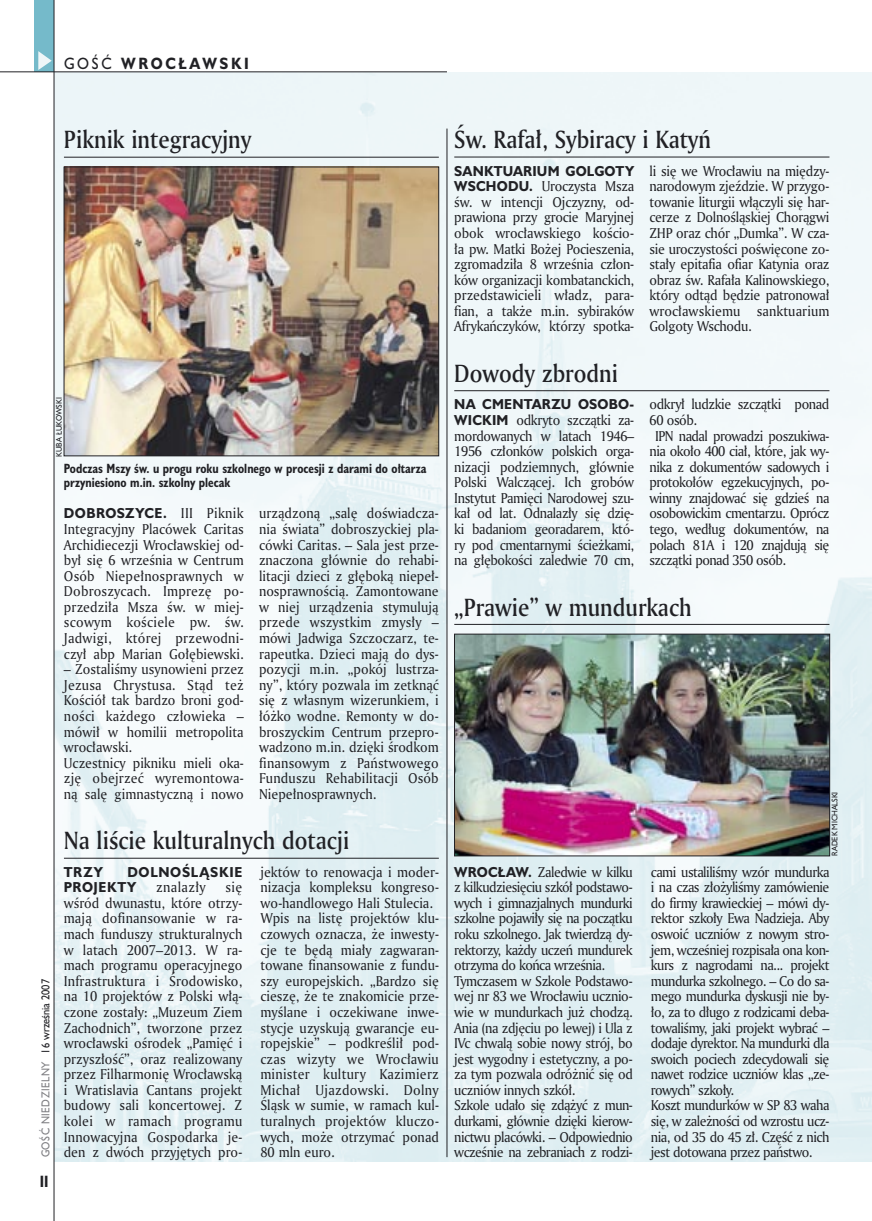
<style>
.page{position:relative;width:872px;height:1221px;background:#fff}
.page>*{position:absolute;margin:0;border:0;box-sizing:border-box;transform-origin:0 0}
._05d_tytyl_Kronika_AmMd_16_pt{font:24px "Amerigo Md PL";color:#212125;scale:.9 1}
._15a_temat_lewo{font:700 15px "Humanst 521 PL";letter-spacing:.2em;color:#212125;scale:.9 1}
._16_pagina_lewa{font:700 15px "Humanst 521 Cn PL";color:#212125;scale:.94 1}
._03_body_bez_akapitu{font:13.8px/15.6px "Amerigo PL";letter-spacing:-.02em;color:#212125;text-align:justify;scale:.94 1}
._03_body_bez_akapitu-2{font:13.8px "Amerigo PL";letter-spacing:.035em;color:#212125;scale:.94 1}
._03_body_bez_akapitu-3{font:700 13.2px "Humanst 521 PL";letter-spacing:.03em;color:#212125;scale:.94 1}
._03_body_bez_akapitu-4{font:700 13.2px/15.6px "Humanst 521 PL";letter-spacing:.06em;color:#212125;scale:.94 1}
._09_podpis_zdjecia_HuCnB{font:700 12.3px/14.4px "Humanst 521 Cn PL";color:#212125;scale:.94 1}
._18a_data_lewa_GOSC{font:10.5px "Humanst 521 PL";letter-spacing:.05em;color:#7f7f83;scale:.9 1}
._18_data_lewa{font:10.5px "Humanst 521 PL";color:#212125;scale:.9 1}
._09a_autor_zdjecia_Hu_5_pt{font:7.5px "Humanst 521 PL";color:#212125;scale:.94 1}
.s1{font-weight:400}
.s2{font-family:"Amerigo PL";font-weight:400;font-size:13.8px}
.s3{font-family:"Humanst 521 PL";font-weight:700;font-size:13.2px}
</style>
<div class="page">
<div style="left:35px;top:0;width:19px;height:72px;background:#75baca"></div>
<svg style="left:38px;top:51px;width:14px;height:19px"></svg>
<img style="left:55px;top:72px;width:817px;height:1089px">
<hr style="left:0;top:72px;width:447px;height:1px;background:#212125">
<hr style="left:54px;top:0;width:1px;height:1220px;background:#212125">
<hr style="left:64px;top:157px;width:375px;height:1px;background:#212125">
<hr style="left:64px;top:857px;width:375px;height:1px;background:#212125">
<hr style="left:447px;top:129px;width:1px;height:1027px;background:#212125">
<img style="left:66px;top:169px;width:371px;height:285px">
<div style="left:64px;top:167px;width:375px;height:289px;border:1px solid #212125"></div>
<hr style="left:454px;top:157px;width:375px;height:1px;background:#212125">
<img style="left:456px;top:636px;width:372px;height:218px">
<div style="left:454px;top:634px;width:376px;height:222px;border:1px solid #212125"></div>
<hr style="left:454px;top:624px;width:375px;height:1px;background:#212125">
<hr style="left:454px;top:390px;width:375px;height:1px;background:#212125">
<p class="_15a_temat_lewo" style="left:64px;top:53px;width:207px"><span class="s1">GOŚĆ</span> WROCŁAWSKI</p>
<p class="_05d_tytyl_Kronika_AmMd_16_pt" style="left:64px;top:123px;width:210px">Piknik integracyjny</p>
<p class="_09a_autor_zdjecia_Hu_5_pt" style="left:54px;top:457px;width:65px;rotate:-90deg">KUBA ŁUKOWSKI</p>
<p class="_09_podpis_zdjecia_HuCnB" style="left:64px;top:460px;width:387px">Podczas Mszy św. u progu roku szkolnego w procesji z darami do ołtarza przyniesiono m.in. szkolny plecak</p>
<p class="_03_body_bez_akapitu-3" style="left:64px;top:504px;width:193px">DOBROSZYCE. <span class="s2">III Piknik</span></p>
<p class="_03_body_bez_akapitu" style="left:64px;top:521px;width:193px">Integracyjny Placówek Caritas Archidiecezji Wrocławskiej od&shy;był się 6 września w Centrum Osób Niepełnosprawnych w Dobroszycach. Imprezę po&shy;przedziła Msza św. w miej&shy;scowym kościele pw. św.<br>Jadwigi, której przewodni&shy;czył abp Marian Gołębiewski.</p>
<p class="_03_body_bez_akapitu" style="left:64px;top:661px;width:193px">– Zostaliśmy usynowieni przez Jezusa Chrystusa. Stąd też Kościół tak bardzo broni god&shy;ności każdego człowieka – mówił w homilii metropolita wrocławski.</p>
<p class="_03_body_bez_akapitu" style="left:64px;top:754px;width:193px">Uczestnicy pikniku mieli oka&shy;zję obejrzeć wyremontowa&shy;ną salę gimnastyczną i nowo</p>
<p class="_03_body_bez_akapitu" style="left:259px;top:505px;width:193px">urządzoną „salę doświadcza&shy;nia świata” dobroszyckiej pla&shy;cówki Caritas. – Sala jest prze&shy;znaczona głównie do rehabi&shy;litacji dzieci z głęboką niepeł&shy;nosprawnością. Zamontowane w niej urządzenia stymulują przede wszystkim zmysły – mówi Jadwiga Szczoczarz, te&shy;rapeutka. Dzieci mają do dys&shy;pozycji m.in. „pokój lustrza&shy;ny”, który pozwala im zetknąć się z własnym wizerunkiem, i łóżko wodne. Remonty w do&shy;broszyckim Centrum przepro&shy;wadzono m.in. dzięki środkom finansowym z Państwowego Funduszu Rehabilitacji Osób Niepełnosprawnych.</p>
<p class="_18_data_lewa" style="left:38px;top:1053px;width:84px;rotate:-90deg">16 września 2007</p>
<p class="_18a_data_lewa_GOSC" style="left:38px;top:1157px;width:108px;rotate:-90deg">GOŚĆ NIEDZIELNY</p>
<p class="_16_pagina_lewa" style="left:40px;top:1170px;width:11px">II</p>
<p class="_05d_tytyl_Kronika_AmMd_16_pt" style="left:64px;top:824px;width:319px">Na liście kulturalnych dotacji</p>
<p class="_03_body_bez_akapitu-4" style="left:64px;top:863px;width:191px;text-indent:64px">DOLNOŚLĄSKIE<br>PROJEKTY</p>
<p class="_03_body_bez_akapitu-3" style="left:64px;top:862px;width:43px">TRZY</p>
<p class="_03_body_bez_akapitu-2" style="left:156px;top:878px;width:54px">znalazły</p>
<p class="_03_body_bez_akapitu" style="left:64px;top:879px;width:191px;text-indent:162px">się wśród dwunastu, które otrzy&shy;mają dofinansowanie w ra&shy;mach funduszy strukturalnych w latach 2007–2013. W ra&shy;mach programu operacyjnego Infrastruktura i Środowisko, na 10 projektów z Polski włą&shy;czone zostały: „Muzeum Ziem Zachodnich”, tworzone przez wrocławski ośrodek „Pamięć i przyszłość”, oraz realizowany przez Filharmonię Wrocławską i Wratislavia Cantans projekt budowy sali koncertowej. Z kolei w ramach programu Innowacyjna Gospodarka je&shy;den z dwóch przyjętych pro-</p>
<p class="_03_body_bez_akapitu" style="left:260px;top:863px;width:191px">jektów to renowacja i moder&shy;nizacja kompleksu kongreso&shy;wo-handlowego Hali Stulecia.</p>
<p class="_03_body_bez_akapitu" style="left:260px;top:910px;width:191px">Wpis na listę projektów klu&shy;czowych oznacza, że inwesty&shy;cje te będą miały zagwaran&shy;towane finansowanie z fundu&shy;szy europejskich. „Bardzo się cieszę, że te znakomicie prze&shy;myślane i oczekiwane inwe&shy;stycje uzyskują gwarancje eu&shy;ropejskie” – podkreślił pod&shy;czas wizyty we Wrocławiu minister kultury Kazimierz Michał Ujazdowski. Dolny Śląsk w sumie, w ramach kul&shy;turalnych projektów kluczo&shy;wych, może otrzymać ponad 80 mln euro.</p>
<p class="_05d_tytyl_Kronika_AmMd_16_pt" style="left:454px;top:123px;width:287px">Św. Rafał, Sybiracy i Katyń</p>
<p class="_03_body_bez_akapitu-3" style="left:454px;top:162px;width:193px">SANKTUARIUM GOLGOTY</p>
<p class="_03_body_bez_akapitu" style="left:454px;top:178px;width:193px"><span class="s3">WSCHODU.</span> Uroczysta Msza św. w intencji Ojczyzny, od&shy;prawiona przy grocie Maryjnej obok wrocławskiego kościo&shy;ła pw. Matki Bożej Pocieszenia, zgromadziła 8 września człon&shy;ków organizacji kombatanckich, przedstawicieli władz, para&shy;fian, a także m.in. sybiraków Afrykańczyków, którzy spotka-</p>
<p class="_05d_tytyl_Kronika_AmMd_16_pt" style="left:454px;top:357px;width:183px">Dowody zbrodni</p>
<p class="_03_body_bez_akapitu-3" style="left:454px;top:395px;width:193px">NA CMENTARZU OSOBO-</p>
<p class="_03_body_bez_akapitu" style="left:454px;top:412px;width:193px"><span class="s3">WICKIM</span> odkryto szczątki za&shy;mordowanych w latach 1946– 1956 członków polskich orga&shy;nizacji podziemnych, głównie Polski Walczącej. Ich grobów Instytut Pamięci Narodowej szu&shy;kał od lat. Odnalazły się dzię&shy;ki badaniom georadarem, któ&shy;ry pod cmentarnymi ścieżkami, na głębokości zaledwie 70 cm,</p>
<p class="_03_body_bez_akapitu" style="left:649px;top:162px;width:193px">li się we Wrocławiu na między&shy;narodowym zjeździe. W przygo&shy;towanie liturgii włączyli się har&shy;cerze z Dolnośląskiej Chorągwi ZHP oraz chór „Dumka”. W cza&shy;sie uroczystości poświęcone zo&shy;stały epitafia ofiar Katynia oraz obraz św. Rafała Kalinowskiego, który odtąd będzie patronował wrocławskiemu sanktuarium Golgoty Wschodu.</p>
<p class="_03_body_bez_akapitu" style="left:649px;top:396px;width:193px">odkrył ludzkie szczątki ponad<br>60 osób.</p>
<p class="_03_body_bez_akapitu" style="left:649px;top:427px;width:193px;text-indent:6px">IPN nadal prowadzi poszukiwa&shy;nia około 400 ciał, które, jak wy&shy;nika z dokumentów sadowych i protokołów egzekucyjnych, po&shy;winny znajdować się gdzieś na osobowickim cmentarzu. Oprócz tego, według dokumentów, na polach 81A i 120 znajdują się szczątki ponad 350 osób.</p>
<p class="_05d_tytyl_Kronika_AmMd_16_pt" style="left:454px;top:590px;width:265px">„Prawie” w mundurkach</p>
<p class="_09a_autor_zdjecia_Hu_5_pt" style="left:829px;top:855px;width:70px;rotate:-90deg">RADEK MICHALSKI</p>
<p class="_03_body_bez_akapitu" style="left:454px;top:863px;width:191px"><span class="s3">WROCŁAW.</span> Zaledwie w kilku z kilkudziesięciu szkół podstawo&shy;wych i gimnazjalnych mundurki szkolne pojawiły się na początku roku szkolnego. Jak twierdzą dy&shy;rektorzy, każdy uczeń mundurek otrzyma do końca września.</p>
<p class="_03_body_bez_akapitu" style="left:454px;top:972px;width:191px">Tymczasem w Szkole Podstawo&shy;wej nr 83 we Wrocławiu ucznio&shy;wie w mundurkach już chodzą.<br>Ania (na zdjęciu po lewej) i Ula z IVc chwalą sobie nowy strój, bo jest wygodny i estetyczny, a po&shy;za tym pozwala odróżnić się od uczniów innych szkół.</p>
<p class="_03_body_bez_akapitu" style="left:454px;top:1097px;width:191px">Szkole udało się zdążyć z mun&shy;durkami, głównie dzięki kierow&shy;nictwu placówki. – Odpowiednio wcześnie na zebraniach z rodzi-</p>
<p class="_03_body_bez_akapitu" style="left:651px;top:863px;width:191px">cami ustaliliśmy wzór mundurka i na czas złożyliśmy zamówienie do firmy krawieckiej – mówi dy&shy;rektor szkoły Ewa Nadzieja. Aby oswoić uczniów z nowym stro&shy;jem, wcześniej rozpisała ona kon&shy;kurs z nagrodami na... projekt mundurka szkolnego. – Co do sa&shy;mego mundurka dyskusji nie by&shy;ło, za to długo z rodzicami deba&shy;towaliśmy, jaki projekt wybrać – dodaje dyrektor. Na mundurki dla swoich pociech zdecydowali się nawet rodzice uczniów klas „ze&shy;rowych” szkoły.</p>
<p class="_03_body_bez_akapitu" style="left:651px;top:1097px;width:191px">Koszt mundurków w SP 83 waha się, w zależności od wzrostu ucz&shy;nia, od 35 do 45 zł. Część z nich jest dotowana przez państwo.</p>
</div>
